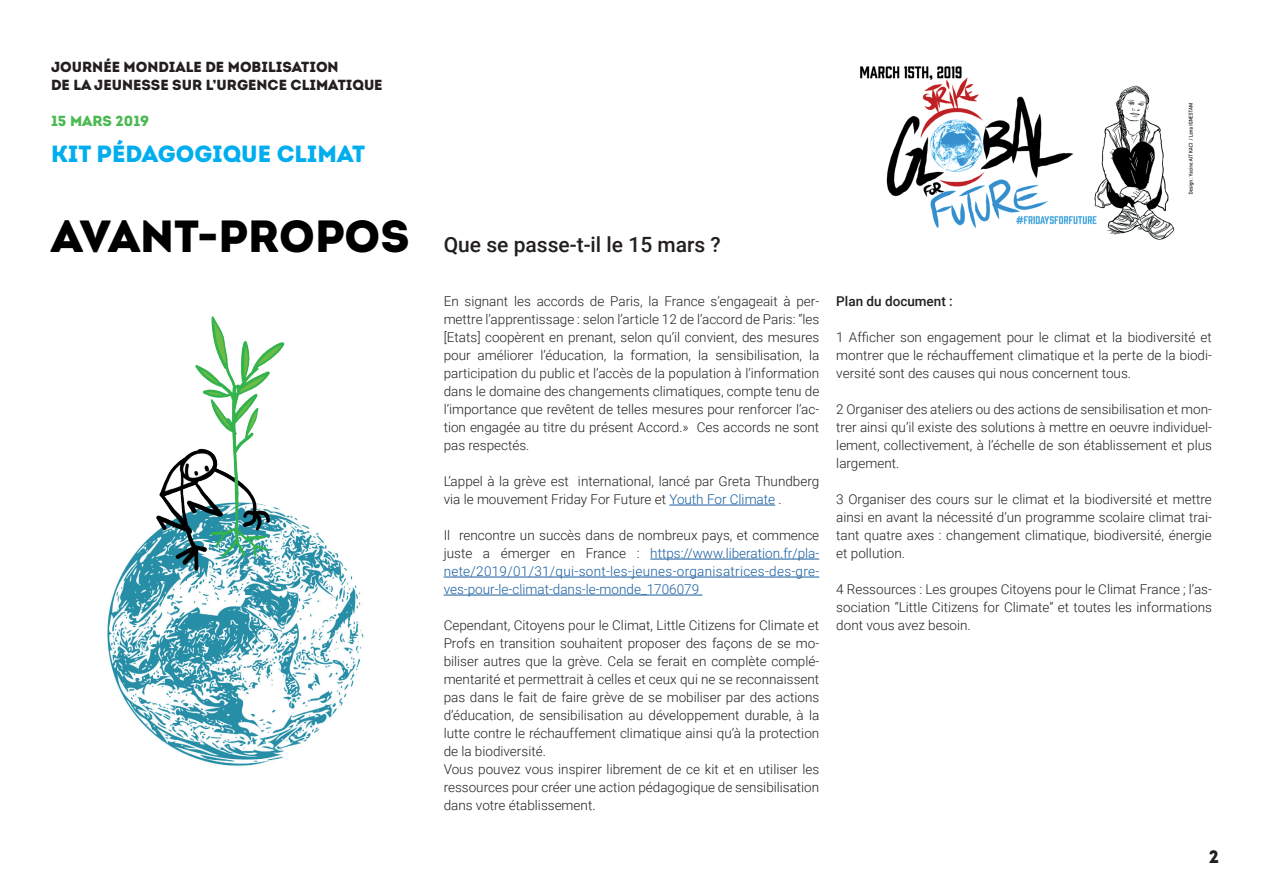
<style>
.page{position:relative;width:1263px;height:893px;background:#fff}
.page>*{position:absolute;margin:0;border:0;box-sizing:border-box;transform-origin:0 0}
.t1{font:23.4px "Intro Black Caps";color:#00aeef}
.t2{font:500 21px "Roboto";color:#231f20}
.t3{font:18px "Intro Black Caps";color:#231f20}
.t4{font:14.55px/18px "Intro Black Caps";color:#231f20}
.t5{font:14.55px "Intro Black Caps";color:#4db953}
.t6{font:300 13.5px/18px "Roboto";color:#231f20;text-align:justify}
.t7{font:300 13.5px/18px "Roboto";color:#175d9e;text-align:justify}
.t8{font:500 13.5px "Roboto";color:#231f20}
.s1{font-family:"Intro Black Caps";font-weight:400;font-size:45px;color:#000001}
.s2{color:#175d9e}
.s3{color:#231f20}
</style>
<div class="page">
<hr style="left:669px;top:505px;width:106px;height:1px;background:#175d9e">
<hr style="left:650px;top:559px;width:169px;height:1px;background:#175d9e">
<hr style="left:444px;top:577px;width:375px;height:1px;background:#175d9e">
<hr style="left:444px;top:595px;width:258px;height:1px;background:#175d9e">
<img style="left:107px;top:316px;width:257px;height:450px">
<img style="left:860px;top:66px;width:334px;height:174px">
<p class="t4" style="left:51px;top:58px;width:333px">JOURNÉE MONDIALE DE MOBILISATION<br>DE LA JEUNESSE SUR L’URGENCE CLIMATIQUE</p>
<p class="t5" style="left:51px;top:111px;width:100px">15 MARS 2019</p>
<h1 class="t1" style="left:51px;top:138px;width:316px">KIT PÉDAGOGIQUE CLIMAT</h1>
<h2 class="t2" style="left:51px;top:230px;width:671px"><span class="s1">AVANT-PROPOS</span> Que se passe-t-il le 15 mars ?</h2>
<p class="t6" style="left:444px;top:292px;width:377px">En signant les accords de Paris, la France s’engageait à per&shy;mettre l’apprentissage : selon l’article 12 de l’accord de Paris: “les [Etats] coopèrent en prenant, selon qu’il convient, des mesures pour améliorer l’éducation, la formation, la sensibilisation, la participation du public et l’accès de la population à l’information dans le domaine des changements climatiques, compte tenu de l’importance que revêtent de telles mesures pour renforcer l’ac&shy;tion engagée au titre du présent Accord.» Ces accords ne sont pas respectés.</p>
<p class="t6" style="left:444px;top:472px;width:377px">L’appel à la grève est international, lancé par Greta Thundberg via le mouvement Friday For Future et <span class="s2">Youth For Climate</span> .</p>
<p class="t7" style="left:444px;top:526px;width:377px"><span class="s3">Il rencontre un succès dans de nombreux pays, et commence juste a émerger en France :</span> https://www.liberation.fr/pla&shy;nete/2019/01/31/qui-sont-les-jeunes-organisatrices-des-gre&shy;ves-pour-le-climat-dans-le-monde_1706079</p>
<p class="t6" style="left:444px;top:616px;width:377px;text-align:left">Cependant, Citoyens pour le Climat, Little Citizens for Climate et Profs en transition souhaitent proposer des façons de se mo&shy;biliser autres que la grève. Cela se ferait en complète complé&shy;mentarité et permettrait à celles et ceux qui ne se reconnaissent pas dans le fait de faire grève de se mobiliser par des actions d’éducation, de sensibilisation au développement durable, à la lutte contre le réchauffement climatique ainsi qu’à la protection de la biodiversité.<br>Vous pouvez vous inspirer librement de ce kit et en utiliser les ressources pour créer une action pédagogique de sensibilisation dans votre établissement.</p>
<p class="t8" style="left:836px;top:292px;width:118px">Plan du document :</p>
<p class="t6" style="left:836px;top:328px;width:377px">1 Afficher son engagement pour le climat et la biodiversité et montrer que le réchauffement climatique et la perte de la biodi&shy;versité sont des causes qui nous concernent tous.</p>
<p class="t6" style="left:836px;top:400px;width:377px">2 Organiser des ateliers ou des actions de sensibilisation et mon&shy;trer ainsi qu’il existe des solutions à mettre en oeuvre individuel&shy;lement, collectivement, à l’échelle de son établissement et plus largement.</p>
<p class="t6" style="left:836px;top:490px;width:377px">3 Organiser des cours sur le climat et la biodiversité et mettre ainsi en avant la nécessité d’un programme scolaire climat trai&shy;tant quatre axes : changement climatique, biodiversité, énergie et pollution.</p>
<p class="t6" style="left:836px;top:580px;width:377px">4 Ressources : Les groupes Citoyens pour le Climat France ; l’as&shy;sociation “Little Citizens for Climate” et toutes les informations dont vous avez besoin.</p>
<h3 class="t3" style="left:1209px;top:845px;width:12px">2</h3>
</div>
